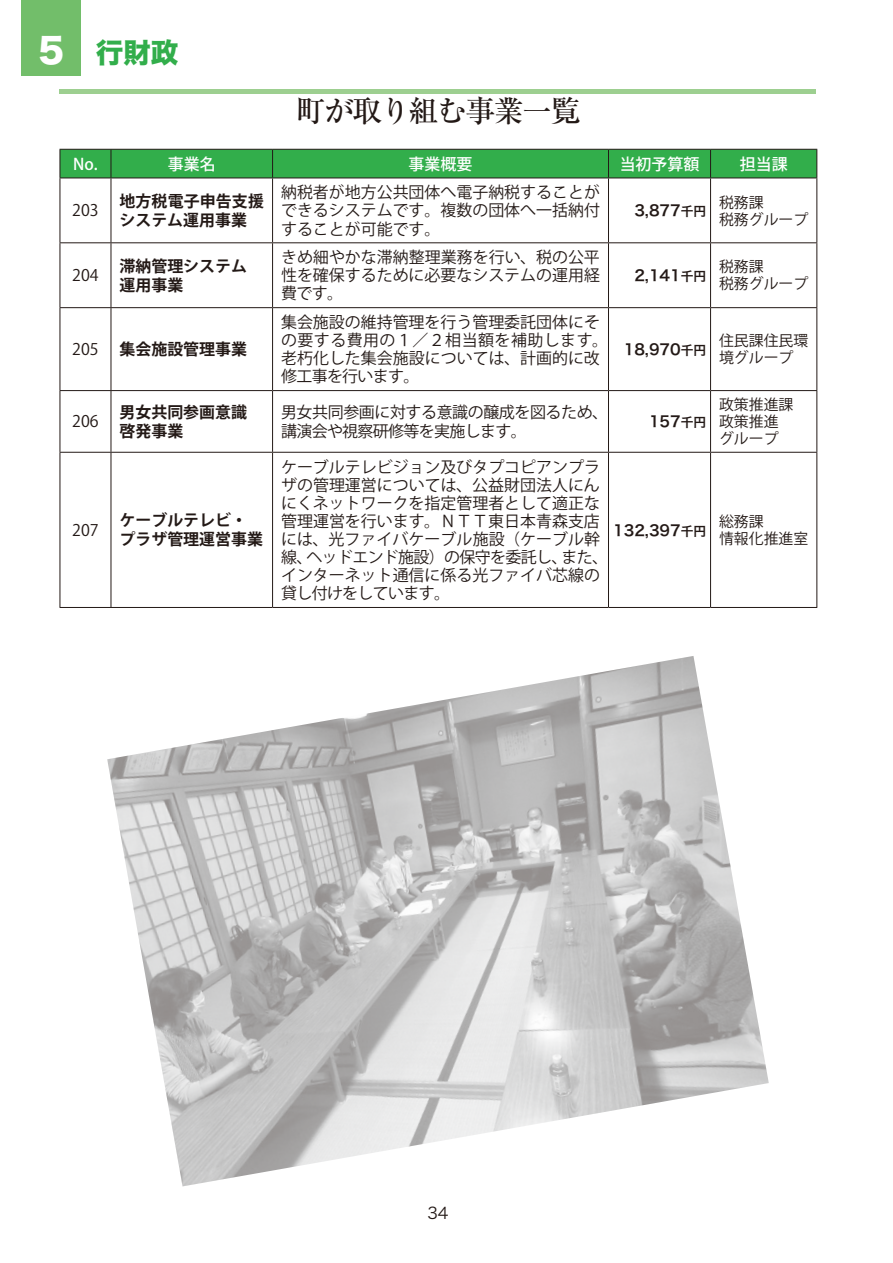
<style>
.page{position:relative;width:893px;height:1263px;background:#fff}
.page>*{position:absolute;margin:0;border:0;box-sizing:border-box;transform-origin:0 0}
.t1{font:500 29.7px "Ryumin Pro";letter-spacing:-.05em;color:#231916}
.t2{font:27.6px "Hira Kaku Std W8";color:#32ae4b}
.t3{font:15.9px/18px "Koz Go Pro";color:#231916;text-align:justify}
.t4{font:700 15.9px/19.2px "Koz Go Pro";color:#231916}
.t5{font:15.9px/18px "Koz Go Pro";letter-spacing:-.025em;color:#231916}
.t6{font:500 15.9px "Koz Go Pro";color:#fff}
.t7{font:15.9px "Hira Kaku Pro W3";color:#231916}
.t8{font:14.85px/17px "Koz Go Pro";color:#231916}
.t9{font:14.85px "Hira Kaku Pro W6";color:#231916}
.s1{font-size:34.05px;color:#fff}
.s2{font-size:12.75px}
</style>
<div class="page">
<div style="left:21px;top:0;width:60px;height:76px;background:#72be6a"></div>
<hr style="left:60px;top:90px;width:756px;height:4px;background:#9dcf90">
<svg style="left:60px;top:149px;width:757px;height:29px;background:#31a648"></svg>
<hr style="left:60px;top:178px;width:51px;height:1px;background:#231916">
<hr style="left:60px;top:178px;width:1px;height:64px;background:#231916">
<hr style="left:111px;top:178px;width:162px;height:1px;background:#231916">
<hr style="left:111px;top:178px;width:1px;height:64px;background:#231916">
<hr style="left:273px;top:178px;width:335px;height:1px;background:#231916">
<hr style="left:272px;top:178px;width:1px;height:64px;background:#231916">
<hr style="left:608px;top:178px;width:103px;height:1px;background:#231916">
<hr style="left:608px;top:178px;width:1px;height:64px;background:#231916">
<hr style="left:711px;top:178px;width:106px;height:1px;background:#231916">
<hr style="left:710px;top:178px;width:1px;height:64px;background:#231916">
<hr style="left:816px;top:178px;width:1px;height:64px;background:#231916">
<hr style="left:60px;top:242px;width:51px;height:1px;background:#231916">
<hr style="left:60px;top:243px;width:1px;height:64px;background:#231916">
<hr style="left:111px;top:242px;width:162px;height:1px;background:#231916">
<hr style="left:111px;top:243px;width:1px;height:64px;background:#231916">
<hr style="left:273px;top:242px;width:335px;height:1px;background:#231916">
<hr style="left:272px;top:243px;width:1px;height:64px;background:#231916">
<hr style="left:608px;top:242px;width:103px;height:1px;background:#231916">
<hr style="left:608px;top:243px;width:1px;height:64px;background:#231916">
<hr style="left:711px;top:242px;width:106px;height:1px;background:#231916">
<hr style="left:710px;top:243px;width:1px;height:64px;background:#231916">
<hr style="left:816px;top:243px;width:1px;height:64px;background:#231916">
<hr style="left:60px;top:307px;width:51px;height:1px;background:#231916">
<hr style="left:60px;top:308px;width:1px;height:82px;background:#231916">
<hr style="left:111px;top:307px;width:162px;height:1px;background:#231916">
<hr style="left:111px;top:308px;width:1px;height:82px;background:#231916">
<hr style="left:273px;top:307px;width:335px;height:1px;background:#231916">
<hr style="left:272px;top:308px;width:1px;height:82px;background:#231916">
<hr style="left:608px;top:307px;width:103px;height:1px;background:#231916">
<hr style="left:608px;top:308px;width:1px;height:82px;background:#231916">
<hr style="left:711px;top:307px;width:106px;height:1px;background:#231916">
<hr style="left:710px;top:308px;width:1px;height:82px;background:#231916">
<hr style="left:816px;top:308px;width:1px;height:82px;background:#231916">
<hr style="left:60px;top:390px;width:51px;height:1px;background:#231916">
<hr style="left:60px;top:391px;width:1px;height:61px;background:#231916">
<hr style="left:111px;top:390px;width:162px;height:1px;background:#231916">
<hr style="left:111px;top:391px;width:1px;height:61px;background:#231916">
<hr style="left:273px;top:390px;width:335px;height:1px;background:#231916">
<hr style="left:272px;top:391px;width:1px;height:61px;background:#231916">
<hr style="left:608px;top:390px;width:103px;height:1px;background:#231916">
<hr style="left:608px;top:391px;width:1px;height:61px;background:#231916">
<hr style="left:711px;top:390px;width:106px;height:1px;background:#231916">
<hr style="left:710px;top:391px;width:1px;height:61px;background:#231916">
<hr style="left:816px;top:391px;width:1px;height:61px;background:#231916">
<hr style="left:60px;top:452px;width:51px;height:1px;background:#231916">
<hr style="left:60px;top:453px;width:1px;height:154px;background:#231916">
<hr style="left:111px;top:452px;width:162px;height:1px;background:#231916">
<hr style="left:111px;top:453px;width:1px;height:154px;background:#231916">
<hr style="left:273px;top:452px;width:335px;height:1px;background:#231916">
<hr style="left:272px;top:453px;width:1px;height:154px;background:#231916">
<hr style="left:608px;top:452px;width:103px;height:1px;background:#231916">
<hr style="left:608px;top:453px;width:1px;height:154px;background:#231916">
<hr style="left:711px;top:452px;width:106px;height:1px;background:#231916">
<hr style="left:710px;top:453px;width:1px;height:154px;background:#231916">
<hr style="left:816px;top:453px;width:1px;height:154px;background:#231916">
<hr style="left:60px;top:607px;width:51px;height:1px;background:#231916">
<hr style="left:111px;top:607px;width:162px;height:1px;background:#231916">
<hr style="left:273px;top:607px;width:335px;height:1px;background:#231916">
<hr style="left:608px;top:607px;width:103px;height:1px;background:#231916">
<hr style="left:711px;top:607px;width:106px;height:1px;background:#231916">
<img style="left:107px;top:656px;width:662px;height:530px">
<h2 class="t2" style="left:34px;top:37px;width:146px"><span class="s1">５</span>　行財政</h2>
<h1 class="t1" style="left:296px;top:87px;width:286px">町が取り組む事業一覧</h1>
<p class="t6" style="left:73px;top:154px;width:26px">No.</p>
<p class="t6" style="left:168px;top:154px;width:49px">事業名</p>
<p class="t6" style="left:409px;top:154px;width:65px">事業概要</p>
<p class="t6" style="left:620px;top:154px;width:81px">当初予算額</p>
<p class="t6" style="left:740px;top:154px;width:49px">担当課</p>
<p class="t3" style="left:72px;top:202px;width:28px">203</p>
<p class="t4" style="left:119px;top:192px;width:146px">地方税電子申告支援システム運用事業</p>
<p class="t3" style="left:281px;top:184px;width:320px">納税者が地方公共団体へ電子納税することができるシステムです。複数の団体へ一括納付することが可能です。</p>
<p class="t9" style="left:634px;top:197px;width:73px">3,877<span class="s2">千円</span></p>
<p class="t8" style="left:719px;top:194px;width:91px">税務課<br>税務グループ</p>
<p class="t3" style="left:72px;top:267px;width:28px">204</p>
<p class="t4" style="left:119px;top:257px;width:129px">滞納管理システム運用事業</p>
<p class="t3" style="left:281px;top:249px;width:320px">きめ細やかな滞納整理業務を行い、税の公平性を確保するために必要なシステムの運用経費です。</p>
<p class="t3" style="left:72px;top:341px;width:28px">205</p>
<p class="t4" style="left:119px;top:341px;width:129px">集会施設管理事業</p>
<p class="t3" style="left:281px;top:314px;width:328px;text-align:left">集会施設の維持管理を行う管理委託団体にその要する費用の１／２相当額を補助します。老朽化した集会施設については、計画的に改修工事を行います。</p>
<p class="t9" style="left:634px;top:262px;width:73px">2,141<span class="s2">千円</span></p>
<p class="t8" style="left:719px;top:259px;width:91px">税務課<br>税務グループ</p>
<p class="t9" style="left:624px;top:336px;width:84px">18,970<span class="s2">千円</span></p>
<p class="t8" style="left:719px;top:333px;width:91px">住民課住民環境グループ</p>
<p class="t3" style="left:72px;top:413px;width:28px">206</p>
<p class="t4" style="left:119px;top:403px;width:129px">男女共同参画意識啓発事業</p>
<p class="t5" style="left:281px;top:404px;width:328px">男女共同参画に対する意識の醸成を図るため、講演会や視察研修等を実施します。</p>
<p class="t9" style="left:649px;top:408px;width:59px">157<span class="s2">千円</span></p>
<p class="t8" style="left:719px;top:396px;width:76px">政策推進課政策推進グループ</p>
<p class="t3" style="left:72px;top:521px;width:28px">207</p>
<p class="t4" style="left:119px;top:512px;width:145px">ケーブルテレビ・プラザ管理運営事業</p>
<p class="t3" style="left:281px;top:458px;width:328px;text-align:left">ケーブルテレビジョン及びタプコピアンプラザの管理運営については、公益財団法人にんにくネットワークを指定管理者として適正な管理運営を行います。ＮＴＴ東日本青森支店には、光ファイバケーブル施設（ケーブル幹線、ヘッドエンド施設）の保守を委託し、また、インターネット通信に係る光ファイバ芯線の貸し付けをしています。</p>
<p class="t9" style="left:613px;top:516px;width:95px">132,397<span class="s2">千円</span></p>
<p class="t8" style="left:719px;top:513px;width:91px">総務課<br>情報化推進室</p>
<p class="t7" style="left:427px;top:1198px;width:23px">34</p>
</div>
